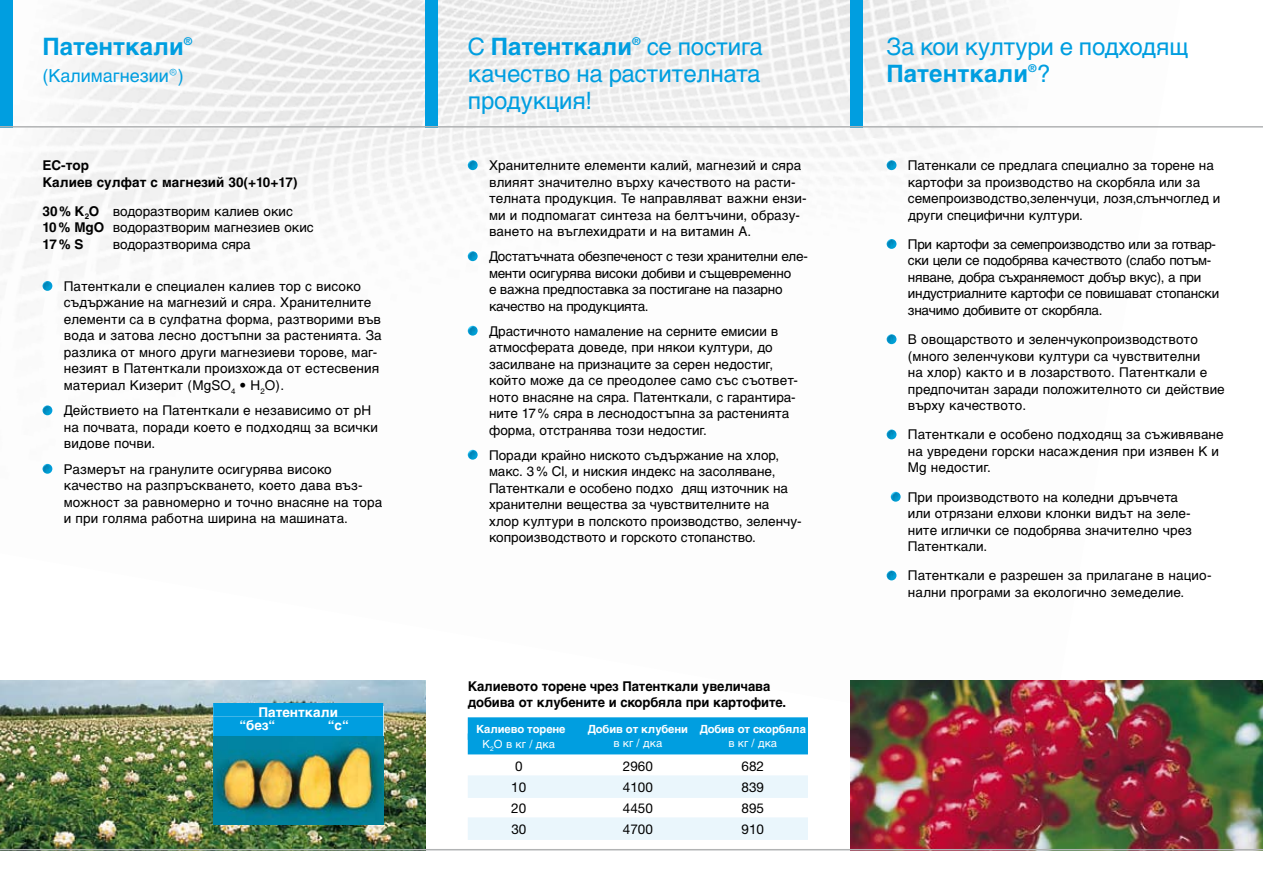
<style>
.page{position:relative;width:1263px;height:893px;background:#fff}
.page>*{position:absolute;margin:0;border:0;box-sizing:border-box;transform-origin:0 0}
.t1{font:24px/27px "Helvetica Cyr Upright";letter-spacing:-.005em;color:#009ee0;text-align:justify}
.t2{font:700 24px "Helvetica Cyr";color:#009ee0}
.t3{font:18px "Helvetica Cyr Upright";color:#009ee0}
.t4{font:13.5px/16.5px "Helvetica Cyr Upright";color:#000}
.t5{font:13.5px/16.5px "Helvetica Cyr Upright";letter-spacing:-.02em;color:#000}
.t6{font:700 13.5px/16.5px "Helvetica Cyr";letter-spacing:-.01em;color:#000}
.t7{font:13.5px "Helvetica Neue";color:#000}
.t8{font:700 13.5px/13.5px "Helvetica Cyr";color:#fff}
.t9{font:700 11.25px "Helvetica Cyr";letter-spacing:-.01em;color:#fff}
.t10{font:11.25px "Helvetica Cyr Upright";color:#fff}
.t11{font:700 10.8px "Helvetica Neue";color:#009ee0}
.s1{font-family:"Helvetica Cyr";font-weight:700}
.s2{font-family:"Helvetica Cyr Upright";font-weight:400}
</style>
<div class="page">
<img style="left:7px;top:0;width:999px;height:738px">
<div style="left:0;top:0;width:13px;height:128px;background:#009ee0"></div>
<div style="left:425px;top:0;width:13px;height:128px;background:#009ee0"></div>
<img style="left:850px;top:680px;width:413px;height:169px">
<svg style="left:468px;top:160px;width:10px;height:10px"></svg>
<svg style="left:468px;top:251px;width:10px;height:10px"></svg>
<svg style="left:468px;top:326px;width:10px;height:10px"></svg>
<svg style="left:468px;top:450px;width:10px;height:10px"></svg>
<div style="left:850px;top:0;width:13px;height:128px;background:#009ee0"></div>
<div style="left:468px;top:717px;width:340px;height:23px;background:#009ee0"></div>
<div style="left:468px;top:733px;width:340px;height:21px;background:#009ee0"></div>
<div style="left:468px;top:775px;width:340px;height:23px;background:#eaf6fc"></div>
<div style="left:468px;top:817px;width:340px;height:23px;background:#eaf6fc"></div>
<img style="left:0;top:680px;width:425px;height:169px">
<img style="left:213px;top:736px;width:170px;height:89px">
<div style="left:213px;top:703px;width:170px;height:13px;background:#009ee0"></div>
<div style="left:213px;top:716px;width:170px;height:20px;background:#009ee0"></div>
<hr style="left:0;top:126px;width:1263px;height:2px;background:#b1b3b4">
<svg style="left:887px;top:160px;width:9px;height:10px"></svg>
<svg style="left:887px;top:239px;width:9px;height:10px"></svg>
<svg style="left:887px;top:334px;width:9px;height:10px"></svg>
<svg style="left:887px;top:430px;width:9px;height:9px"></svg>
<svg style="left:891px;top:492px;width:10px;height:10px"></svg>
<svg style="left:887px;top:571px;width:9px;height:9px"></svg>
<svg style="left:43px;top:281px;width:9px;height:10px"></svg>
<svg style="left:43px;top:405px;width:9px;height:10px"></svg>
<svg style="left:43px;top:464px;width:9px;height:10px"></svg>
<hr style="left:0;top:849px;width:1263px;height:1px;background:#b1b3b4">
<h1 class="t2" style="left:43px;top:33px;width:143px">Патенткали</h1>
<p class="t11" style="left:184px;top:35px;width:10px">®</p>
<h2 class="t3" style="left:43px;top:66px;width:143px">(Калимагнезии®)</h2>
<p class="t6" style="left:43px;top:157px;width:257px">ЕС-тор<br>Калиев сулфат с магнезий 30(+10+17)</p>
<p class="t4" style="left:43px;top:203px;width:273px"><span class="s1">30% K</span><sub>2</sub><span class="s1">O</span> водоразтворим калиев окис<br><span class="s1">10% MgO</span> водоразтворим магнезиев окис</p>
<p class="t6" style="left:43px;top:236px;width:42px">17% S</p>
<p class="t4" style="left:113px;top:236px;width:140px">водоразтворима сяра</p>
<p class="t4" style="left:64px;top:278px;width:319px">Патенткали е специален калиев тор с високо съдържание на магнезий и сяра. Хранителните елементи са в сулфатна форма, разтворими във вода и затова лесно достъпни за растенията. За разлика от много други магнезиеви торове, маг&shy;незият в Патенткали произхожда от естесвения материал Кизерит (MgSO<sub>4</sub> • H<sub>2</sub>O).</p>
<p class="t4" style="left:64px;top:402px;width:316px">Действието на Патенткали е независимо от рН на почвата, поради което е подходящ за всички видове почви.</p>
<p class="t4" style="left:64px;top:461px;width:320px">Размерът на гранулите осигурява високо качество на разпръскването, което дава въз&shy;можност за равномерно и точно внасяне на тора и при голяма работна ширина на машината.</p>
<p class="t8" style="left:239px;top:705px;width:100px;text-indent:19px">Патенткали “без“</p>
<p class="t8" style="left:328px;top:718px;width:23px">“с“</p>
<h1 class="t2" style="left:468px;top:33px;width:166px"><span class="s2">С</span> Патенткали</h1>
<p class="t11" style="left:632px;top:35px;width:10px">®</p>
<h1 class="t1" style="left:468px;top:33px;width:296px;text-indent:179px">се постига качество на растителната продукция!</h1>
<p class="t4" style="left:489px;top:157px;width:319px">Хранителните елементи калий, магнезий и сяра влияят значително върху качеството на расти&shy;телната продукция. Те направляват важни ензи&shy;ми и подпомагат синтеза на белтъчини, образу&shy;ването на въглехидрати и на витамин А.</p>
<p class="t5" style="left:489px;top:248px;width:320px">Достатъчната обезпеченост с тези хранителни еле&shy;менти осигурява високи добиви и същевременно<br>е важна предпоставка за постигане на пазарно качество на продукцията.</p>
<p class="t4" style="left:489px;top:323px;width:310px">Драстичното намаление на серните емисии в атмосферата доведе, при някои култури, до засилване на признаците за серен недостиг, който може да се преодолее само със съответ&shy;ното внасяне на сяра. Патенткали, с гарантира&shy;ните 17% сяра в леснодостъпна за растенията форма, отстранява този недостиг.</p>
<p class="t4" style="left:489px;top:447px;width:314px">Поради крайно ниското съдържание на хлор, макс. 3% Сl, и ниския индекс на засоляване, Патенткали е особено подхо дящ източник на хранителни вещества за чувствителните на хлор култури в полското производство, зеленчу&shy;копроизводството и горското стопанство.</p>
<p class="t6" style="left:468px;top:678px;width:320px">Калиевото торене чрез Патенткали увеличава добива от клубените и скорбяла при картофите.</p>
<p class="t9" style="left:476px;top:723px;width:91px">Калиево торене</p>
<p class="t9" style="left:588px;top:723px;width:220px">Добив от клубени Добив от скорбяла</p>
<p class="t10" style="left:483px;top:738px;width:74px">K<sub>2</sub>O в кг / дка</p>
<p class="t10" style="left:613px;top:737px;width:50px">в кг / дка</p>
<p class="t10" style="left:728px;top:737px;width:50px">в кг / дка</p>
<p class="t7" style="left:515px;top:758px;width:9px">0</p>
<p class="t7" style="left:623px;top:758px;width:32px">2960</p>
<p class="t7" style="left:741px;top:758px;width:24px">682</p>
<p class="t7" style="left:511px;top:779px;width:17px">10</p>
<p class="t7" style="left:623px;top:779px;width:32px">4100</p>
<p class="t7" style="left:741px;top:779px;width:24px">839</p>
<p class="t7" style="left:511px;top:800px;width:17px">20</p>
<p class="t7" style="left:623px;top:800px;width:32px">4450</p>
<p class="t7" style="left:741px;top:800px;width:24px">895</p>
<p class="t7" style="left:511px;top:821px;width:17px">30</p>
<p class="t7" style="left:623px;top:821px;width:32px">4700</p>
<p class="t7" style="left:742px;top:821px;width:24px">910</p>
<h1 class="t1" style="left:887px;top:33px;width:303px">За кои култури е подходящ</h1>
<h1 class="t2" style="left:887px;top:60px;width:165px">Патенткали <span class="s2">?</span></h1>
<p class="t11" style="left:1028px;top:62px;width:10px">®</p>
<p class="t4" style="left:908px;top:157px;width:314px">Патенкали се предлага специално за торене на картофи за производство на скорбяла или за семепроизводство,зеленчуци, лозя,слънчоглед и други специфични култури.</p>
<p class="t5" style="left:908px;top:236px;width:313px">При картофи за семепроизводство или за готвар&shy;ски цели се подобрява качеството (слабо потъм&shy;няване, добра съхраняемост добър вкус), а при индустриалните картофи се повишават стопански значимо добивите от скорбяла.</p>
<p class="t4" style="left:908px;top:331px;width:318px">В овощарството и зеленчукопроизводството (много зеленчукови култури са чувствителни<br>на хлор) както и в лозарството. Патенткали е предпочитан заради положителното си действие върху качеството.</p>
<p class="t4" style="left:908px;top:426px;width:317px">Патенткали е особено подходящ за съживяване на увредени горски насаждения при изявен К и<br>Мg недостиг.</p>
<p class="t4" style="left:908px;top:489px;width:285px">При производството на коледни дръвчета или отрязани елхови клонки видът на зеле&shy;ните иглички се подобрява значително чрез Патенткали.</p>
<p class="t4" style="left:908px;top:567px;width:305px">Патенткали е разрешен за прилагане в нацио&shy;нални програми за екологично земеделие.</p>
</div>
